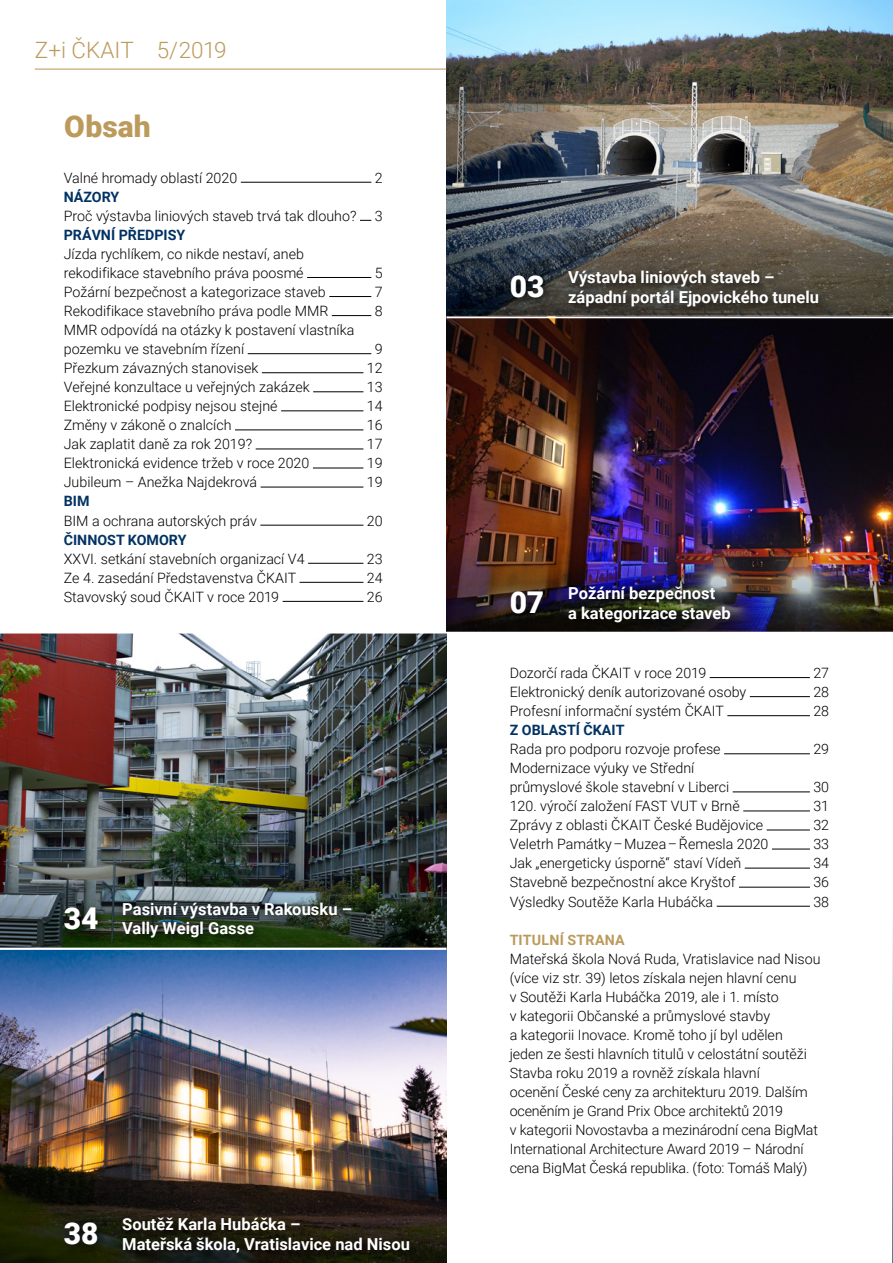
<style>
.page{position:relative;width:893px;height:1263px;background:#fff}
.page>*{position:absolute;margin:0;border:0;box-sizing:border-box;transform-origin:0 0}
.t1{font:900 30px "Roboto";letter-spacing:-.005em;color:#fff}
.t2{font:900 30px "Roboto";color:#bc9a5c}
.t3{font:300 22.5px "Roboto";color:#bc9a5c}
.t4{font:700 16.5px/19.8px "Roboto";color:#fff}
.t5{font:300 14.25px/19px "Roboto";color:#000}
.t6{font:700 14.25px "Roboto";color:#003263}
.t7{font:700 14.25px "Roboto";letter-spacing:.015em;color:#bc9a5c}
</style>
<div class="page">
<hr style="left:892px;top:780px;width:1px;height:483px;background:#003263">
<img style="left:0;top:633px;width:446px;height:525px">
<img style="left:0;top:1158px;width:446px;height:105px">
<img style="left:0;top:842px;width:446px;height:106px">
<img style="left:446px;top:0;width:447px;height:525px">
<img style="left:446px;top:525px;width:447px;height:106px">
<svg style="left:446px;top:209px;width:447px;height:105px;background:#565654"></svg>
<div style="left:505px;top:269px;width:50px;height:41px;background:#000;opacity:.75"></div>
<div style="left:563px;top:265px;width:267px;height:54px;background:#000;opacity:.75"></div>
<div style="left:505px;top:585px;width:50px;height:40px;background:#000;opacity:.75"></div>
<div style="left:563px;top:580px;width:179px;height:54px;background:#000;opacity:.75"></div>
<div style="left:59px;top:901px;width:51px;height:40px;background:#000;opacity:.75"></div>
<div style="left:117px;top:896px;width:247px;height:54px;background:#000;opacity:.75"></div>
<div style="left:59px;top:1216px;width:50px;height:40px;background:#000;opacity:.75"></div>
<div style="left:117px;top:1212px;width:304px;height:51px;background:#000;opacity:.75"></div>
<hr style="left:446px;top:316px;width:447px;height:2px;background:#fff">
<hr style="left:0;top:632px;width:893px;height:1px;background:#fff">
<hr style="left:0;top:948px;width:446px;height:2px;background:#fff">
<hr style="left:35px;top:69px;width:411px;height:1px;background:#bc9a5c">
<hr style="left:241px;top:182px;width:130px;height:1px;background:#000">
<hr style="left:307px;top:277px;width:64px;height:1px;background:#000">
<hr style="left:329px;top:296px;width:42px;height:1px;background:#000">
<hr style="left:332px;top:315px;width:39px;height:1px;background:#000">
<hr style="left:248px;top:353px;width:123px;height:1px;background:#000">
<hr style="left:262px;top:372px;width:101px;height:1px;background:#000">
<hr style="left:313px;top:391px;width:50px;height:1px;background:#000">
<hr style="left:281px;top:410px;width:82px;height:1px;background:#000">
<hr style="left:235px;top:430px;width:128px;height:1px;background:#000">
<hr style="left:256px;top:449px;width:107px;height:1px;background:#000">
<hr style="left:313px;top:468px;width:50px;height:1px;background:#000">
<hr style="left:261px;top:487px;width:102px;height:1px;background:#000">
<hr style="left:260px;top:525px;width:103px;height:1px;background:#000">
<hr style="left:308px;top:563px;width:55px;height:1px;background:#000">
<hr style="left:300px;top:582px;width:63px;height:1px;background:#000">
<hr style="left:283px;top:601px;width:80px;height:1px;background:#000">
<hr style="left:710px;top:677px;width:100px;height:1px;background:#000">
<hr style="left:750px;top:696px;width:60px;height:1px;background:#000">
<hr style="left:727px;top:715px;width:83px;height:1px;background:#000">
<hr style="left:724px;top:753px;width:86px;height:1px;background:#000">
<hr style="left:733px;top:791px;width:77px;height:1px;background:#000">
<hr style="left:743px;top:811px;width:67px;height:1px;background:#000">
<hr style="left:767px;top:830px;width:43px;height:1px;background:#000">
<hr style="left:772px;top:849px;width:38px;height:1px;background:#000">
<hr style="left:745px;top:868px;width:65px;height:1px;background:#000">
<hr style="left:739px;top:887px;width:71px;height:1px;background:#000">
<hr style="left:717px;top:906px;width:93px;height:1px;background:#000">
<h2 class="t3" style="left:35px;top:34px;width:193px">Z+i ČKAIT 5/2019</h2>
<h1 class="t2" style="left:64px;top:106px;width:88px">Obsah</h1>
<p class="t5" style="left:64px;top:167px;width:175px">Valné hromady oblastí 2020</p>
<p class="t5" style="left:375px;top:167px;width:9px">2</p>
<p class="t6" style="left:64px;top:187px;width:57px">NÁZORY</p>
<p class="t5" style="left:64px;top:205px;width:294px">Proč výstavba liniových staveb trvá tak dlouho?</p>
<p class="t5" style="left:375px;top:205px;width:9px">3</p>
<p class="t6" style="left:64px;top:225px;width:123px">PRÁVNÍ PŘEDPISY</p>
<p class="t5" style="left:64px;top:244px;width:242px">Jízda rychlíkem, co nikde nestaví, aneb rekodifikace stavebního práva poosmé</p>
<p class="t5" style="left:375px;top:263px;width:9px">5</p>
<p class="t5" style="left:64px;top:282px;width:264px">Požární bezpečnost a kategorizace staveb</p>
<p class="t5" style="left:375px;top:282px;width:9px">7</p>
<p class="t5" style="left:64px;top:301px;width:266px">Rekodifikace stavebního práva podle MMR</p>
<p class="t5" style="left:375px;top:301px;width:9px">8</p>
<p class="t5" style="left:64px;top:320px;width:292px">MMR odpovídá na otázky k postavení vlastníka pozemku ve stavebním řízení</p>
<p class="t5" style="left:375px;top:339px;width:9px">9</p>
<p class="t5" style="left:64px;top:358px;width:196px">Přezkum závazných stanovisek</p>
<p class="t5" style="left:367px;top:358px;width:17px">12</p>
<p class="t5" style="left:64px;top:377px;width:247px">Veřejné konzultace u veřejných zakázek</p>
<p class="t5" style="left:367px;top:377px;width:17px">13</p>
<p class="t5" style="left:64px;top:396px;width:215px">Elektronické podpisy nejsou stejné</p>
<p class="t5" style="left:367px;top:396px;width:17px">14</p>
<p class="t5" style="left:64px;top:415px;width:169px">Změny v zákoně o znalcích</p>
<p class="t5" style="left:367px;top:415px;width:17px">16</p>
<p class="t5" style="left:64px;top:434px;width:190px">Jak zaplatit daně za rok 2019?</p>
<p class="t5" style="left:367px;top:434px;width:17px">17</p>
<p class="t5" style="left:64px;top:453px;width:247px">Elektronická evidence tržeb v roce 2020</p>
<p class="t5" style="left:367px;top:453px;width:17px">19</p>
<p class="t5" style="left:64px;top:472px;width:195px">Jubileum – Anežka Najdekrová</p>
<p class="t5" style="left:367px;top:472px;width:17px">19</p>
<p class="t6" style="left:64px;top:491px;width:27px">BIM</p>
<p class="t5" style="left:64px;top:510px;width:195px">BIM a ochrana autorských práv</p>
<p class="t5" style="left:367px;top:510px;width:17px">20</p>
<p class="t6" style="left:64px;top:529px;width:124px">ČINNOST KOMORY</p>
<p class="t5" style="left:64px;top:548px;width:242px">XXVI. setkání stavebních organizací V4</p>
<p class="t5" style="left:367px;top:548px;width:17px">23</p>
<p class="t5" style="left:64px;top:567px;width:234px">Ze 4. zasedání Představenstva ČKAIT</p>
<p class="t5" style="left:367px;top:567px;width:17px">24</p>
<p class="t5" style="left:64px;top:587px;width:217px">Stavovský soud ČKAIT v roce 2019</p>
<p class="t5" style="left:367px;top:587px;width:17px">26</p>
<h1 class="t1" style="left:64px;top:897px;width:36px">34</h1>
<p class="t4" style="left:122px;top:898px;width:232px">Pasivní výstavba v Rakousku –<br>Vally Weigl Gasse</p>
<h1 class="t1" style="left:64px;top:1213px;width:36px">38</h1>
<p class="t4" style="left:122px;top:1214px;width:289px">Soutěž Karla Hubáčka –<br>Mateřská škola, Vratislavice nad Nisou</p>
<h1 class="t1" style="left:510px;top:266px;width:36px">03</h1>
<p class="t4" style="left:568px;top:267px;width:252px">Výstavba liniových staveb – západní portál Ejpovického tunelu</p>
<h1 class="t1" style="left:510px;top:581px;width:36px">07</h1>
<p class="t4" style="left:568px;top:582px;width:164px">Požární bezpečnost<br>a kategorizace staveb</p>
<p class="t5" style="left:510px;top:663px;width:198px">Dozorčí rada ČKAIT v roce 2019</p>
<p class="t5" style="left:813px;top:663px;width:17px">27</p>
<p class="t5" style="left:510px;top:682px;width:238px">Elektronický deník autorizované osoby</p>
<p class="t5" style="left:813px;top:682px;width:17px">28</p>
<p class="t5" style="left:510px;top:701px;width:216px">Profesní informační systém ČKAIT</p>
<p class="t5" style="left:813px;top:701px;width:17px">28</p>
<p class="t6" style="left:510px;top:720px;width:116px">Z OBLASTÍ ČKAIT</p>
<p class="t5" style="left:510px;top:739px;width:212px">Rada pro podporu rozvoje profese</p>
<p class="t5" style="left:813px;top:739px;width:17px">29</p>
<p class="t5" style="left:510px;top:758px;width:221px">Modernizace výuky ve Střední průmyslové škole stavební v Liberci</p>
<p class="t5" style="left:813px;top:777px;width:17px">30</p>
<p class="t5" style="left:510px;top:796px;width:232px">120. výročí založení FAST VUT v Brně</p>
<p class="t5" style="left:813px;top:796px;width:17px">31</p>
<p class="t5" style="left:510px;top:815px;width:255px">Zprávy z oblasti ČKAIT České Budějovice</p>
<p class="t5" style="left:813px;top:815px;width:17px">32</p>
<p class="t5" style="left:510px;top:834px;width:260px">Veletrh Památky – Muzea – Řemesla 2020</p>
<p class="t5" style="left:813px;top:834px;width:17px">33</p>
<p class="t5" style="left:510px;top:853px;width:233px">Jak „energeticky úsporně“ staví Vídeň</p>
<p class="t5" style="left:813px;top:853px;width:17px">34</p>
<p class="t5" style="left:510px;top:872px;width:227px">Stavebně bezpečnostní akce Kryštof</p>
<p class="t5" style="left:813px;top:872px;width:17px">36</p>
<p class="t5" style="left:510px;top:891px;width:205px">Výsledky Soutěže Karla Hubáčka</p>
<p class="t5" style="left:813px;top:891px;width:17px">38</p>
<p class="t7" style="left:510px;top:929px;width:117px">TITULNÍ STRANA</p>
<p class="t5" style="left:510px;top:948px;width:312px">Mateřská škola Nová Ruda, Vratislavice nad Nisou (více viz str. 39) letos získala nejen hlavní cenu<br>v Soutěži Karla Hubáčka 2019, ale i 1. místo<br>v kategorii Občanské a průmyslové stavby<br>a kategorii Inovace. Kromě toho jí byl udělen<br>jeden ze šesti hlavních titulů v celostátní soutěži Stavba roku 2019 a rovněž získala hlavní<br>ocenění České ceny za architekturu 2019. Dalším oceněním je Grand Prix Obce architektů 2019<br>v kategorii Novostavba a mezinárodní cena BigMat International Architecture Award 2019 – Národní cena BigMat Česká republika. (foto: Tomáš Malý)</p>
</div>
